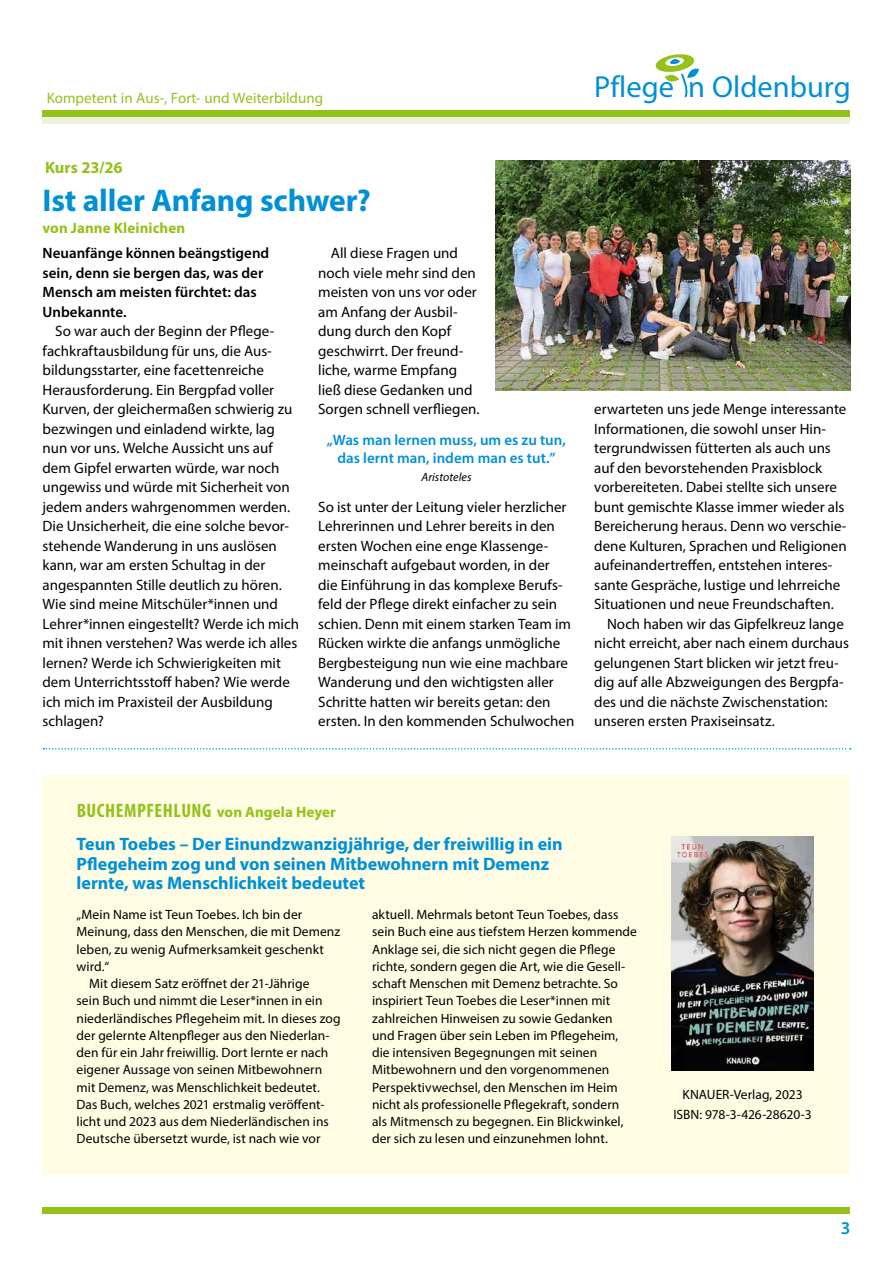
<style>
.page{position:relative;width:893px;height:1263px;background:#fff}
.page>*{position:absolute;margin:0;border:0;box-sizing:border-box;transform-origin:0 0}
.t1{font:700 31.5px "Myriad Pro";letter-spacing:-.005em;color:#0090d6}
.t2{font:30.45px "Myriad Pro";color:#0090d6}
.t3{font:700 condensed 19.5px "Myriad Pro";letter-spacing:.03em;color:#94c11a}
.t4{font:700 18px/19.5px "Myriad Pro";color:#0090d6}
.t5{font:600 18px "Myriad Pro";color:#0090d6}
.t6{font:700 16.5px "Myriad Pro";letter-spacing:-.005em;color:#94c11a}
.t7{font:15px/19.5px "Myriad Pro";color:#000}
.t8{font:600 15px/19.5px "Myriad Pro";color:#000}
.t9{font:600 15px/18px "Myriad Pro";color:#0090d6;text-align:center}
.t10{font:15px "Myriad Pro";color:#94c11a}
.t11{font:700 15px "Myriad Pro";letter-spacing:.005em;color:#94c11a}
.t12{font:13.5px/17.2px "Myriad Pro";letter-spacing:.005em;color:#000;text-align:center}
.t13{font:italic 12px "Myriad Pro";letter-spacing:.005em;color:#000}
.s1{font-stretch:normal;font-size:15px}
</style>
<div class="page">
<svg style="left:655px;top:54px;width:44px;height:44px"></svg>
<div style="left:43px;top:111px;width:807px;height:6px;background:#94c11a"></div>
<div style="left:43px;top:117px;width:807px;height:6px;background:#ecf3da"></div>
<div style="left:43px;top:1208px;width:807px;height:6px;background:#94c11a"></div>
<div style="left:43px;top:775px;width:807px;height:399px;background:#fffce4"></div>
<img style="left:671px;top:837px;width:143px;height:234px">
<svg style="left:43px;top:748px;width:808px;height:2px"></svg>
<img style="left:495px;top:161px;width:355px;height:229px">
<p class="t10" style="left:47px;top:89px;width:278px">Kompetent in Aus-, Fort- und Weiterbildung</p>
<h2 class="t2" style="left:594px;top:68px;width:258px">Pflege n Oldenburg</h2>
<p class="t6" style="left:45px;top:157px;width:79px">Kurs 23/26</p>
<h1 class="t1" style="left:43px;top:179px;width:330px">Ist aller Anfang schwer?</h1>
<p class="t11" style="left:43px;top:218px;width:144px">von Janne Kleinichen</p>
<p class="t8" style="left:43px;top:243px;width:228px">Neuanfänge können beängstigend sein, denn sie bergen das, was der<br>Mensch am meisten fürchtet: das<br>Unbekannte.</p>
<p class="t7" style="left:43px;top:321px;width:258px;text-indent:13px">So war auch der Beginn der Pflege&shy;fachkraftausbildung für uns, die Aus&shy;bildungsstarter, eine facettenreiche Herausforderung. Ein Bergpfad voller Kurven, der gleichermaßen schwierig zu bezwingen und einladend wirkte, lag nun vor uns. Welche Aussicht uns auf dem Gipfel erwarten würde, war noch ungewiss und würde mit Sicherheit von jedem anders wahrgenommen werden.<br>Die Unsicherheit, die eine solche bevor&shy;stehende Wanderung in uns auslösen kann, war am ersten Schultag in der angespannten Stille deutlich zu hören.<br>Wie sind meine Mitschüler*innen und Lehrer*innen eingestellt? Werde ich mich mit ihnen verstehen? Was werde ich alles lernen? Werde ich Schwierigkeiten mit dem Unterrichtsstoff haben? Wie werde ich mich im Praxisteil der Ausbildung schlagen?</p>
<p class="t7" style="left:318px;top:243px;width:163px;text-indent:13px">All diese Fragen und noch viele mehr sind den meisten von uns vor oder am Anfang der Ausbil&shy;dung durch den Kopf geschwirrt. Der freund&shy;liche, warme Empfang ließ diese Gedanken und<br>Sorgen schnell verfliegen.</p>
<p class="t9" style="left:327px;top:430px;width:241px">„Was man lernen muss, um es zu tun, das lernt man, indem man es tut.”</p>
<p class="t13" style="left:421px;top:470px;width:52px">Aristoteles</p>
<p class="t7" style="left:318px;top:496px;width:258px">So ist unter der Leitung vieler herzlicher Lehrerinnen und Lehrer bereits in den ersten Wochen eine enge Klassenge&shy;meinschaft aufgebaut worden, in der<br>die Einführung in das komplexe Berufs&shy;feld der Pflege direkt einfacher zu sein schien. Denn mit einem starken Team im Rücken wirkte die anfangs unmögliche Bergbesteigung nun wie eine machbare Wanderung und den wichtigsten aller Schritte hatten wir bereits getan: den ersten. In den kommenden Schulwochen</p>
<p class="t7" style="left:594px;top:399px;width:254px">erwarteten uns jede Menge interessante</p>
<p class="t7" style="left:594px;top:418px;width:233px">Informationen, die sowohl unser Hin-</p>
<p class="t7" style="left:594px;top:438px;width:238px">tergrundwissen fütterten als auch uns</p>
<p class="t7" style="left:594px;top:457px;width:229px">auf den bevorstehenden Praxisblock</p>
<p class="t7" style="left:594px;top:477px;width:244px">vorbereiteten. Dabei stellte sich unsere</p>
<p class="t7" style="left:594px;top:496px;width:252px">bunt gemischte Klasse immer wieder als</p>
<p class="t7" style="left:594px;top:516px;width:254px">Bereicherung heraus. Denn wo verschie-</p>
<p class="t7" style="left:594px;top:535px;width:254px">dene Kulturen, Sprachen und Religionen</p>
<p class="t7" style="left:594px;top:555px;width:240px">aufeinandertreffen, entstehen interes-</p>
<p class="t7" style="left:594px;top:574px;width:248px">sante Gespräche, lustige und lehrreiche</p>
<p class="t7" style="left:594px;top:594px;width:241px">Situationen und neue Freundschaften.</p>
<p class="t7" style="left:607px;top:613px;width:238px">Noch haben wir das Gipfelkreuz lange</p>
<p class="t7" style="left:594px;top:633px;width:256px">nicht erreicht, aber nach einem durchaus</p>
<p class="t7" style="left:594px;top:652px;width:246px">gelungenen Start blicken wir jetzt freu-</p>
<p class="t7" style="left:594px;top:672px;width:251px">dig auf alle Abzweigungen des Bergpfa-</p>
<p class="t7" style="left:594px;top:691px;width:235px">des und die nächste Zwischenstation:</p>
<p class="t7" style="left:594px;top:711px;width:182px">unseren ersten Praxiseinsatz.</p>
<h3 class="t3" style="left:77px;top:799px;width:261px">BUCHEMPFEHLUNG <span class="s1">von Angela Heyer</span></h3>
<p class="t4" style="left:77px;top:834px;width:488px">Teun Toebes – Der Einundzwanzigjährige, der freiwillig in ein<br>Pflegeheim zog und von seinen Mitbewohnern mit Demenz lernte, was Menschlichkeit bedeutet</p>
<p class="t12" style="left:77px;top:906px;width:227px">„Mein Name ist Teun Toebes. Ich bin der</p>
<p class="t12" style="left:77px;top:923px;width:265px">Meinung, dass den Menschen, die mit Demenz</p>
<p class="t12" style="left:77px;top:940px;width:249px">leben, zu wenig Aufmerksamkeit geschenkt</p>
<p class="t12" style="left:77px;top:957px;width:34px">wird.“</p>
<p class="t12" style="left:89px;top:975px;width:222px">Mit diesem Satz eröffnet der 21-Jährige</p>
<p class="t12" style="left:77px;top:992px;width:247px">sein Buch und nimmt die Leser*innen in ein</p>
<p class="t12" style="left:77px;top:1009px;width:266px">niederländisches Pflegeheim mit. In dieses zog</p>
<p class="t12" style="left:77px;top:1026px;width:255px">der gelernte Altenpfleger aus den Niederlan-</p>
<p class="t12" style="left:77px;top:1044px;width:253px">den für ein Jahr freiwillig. Dort lernte er nach</p>
<p class="t12" style="left:77px;top:1061px;width:247px">eigener Aussage von seinen Mitbewohnern</p>
<p class="t12" style="left:77px;top:1078px;width:245px">mit Demenz, was Menschlichkeit bedeutet.</p>
<p class="t12" style="left:77px;top:1095px;width:249px">Das Buch, welches 2021 erstmalig veröffent-</p>
<p class="t12" style="left:77px;top:1113px;width:254px">licht und 2023 aus dem Niederländischen ins</p>
<p class="t12" style="left:77px;top:1130px;width:245px">Deutsche übersetzt wurde, ist nach wie vor</p>
<p class="t12" style="left:372px;top:906px;width:266px;text-align:left">aktuell. Mehrmals betont Teun Toebes, dass sein Buch eine aus tiefstem Herzen kommende Anklage sei, die sich nicht gegen die Pflege richte, sondern gegen die Art, wie die Gesell&shy;schaft Menschen mit Demenz betrachte. So inspiriert Teun Toebes die Leser*innen mit zahlreichen Hinweisen zu sowie Gedanken und Fragen über sein Leben im Pflegeheim, die intensiven Begegnungen mit seinen Mitbewohnern und den vorgenommenen Perspektivwechsel, den Menschen im Heim nicht als professionelle Pflegekraft, sondern als Mitmensch zu begegnen. Ein Blickwinkel, der sich zu lesen und einzunehmen lohnt.</p>
<p class="t12" style="left:673px;top:1084px;width:140px;line-height:19.5px">KNAUER-Verlag, 2023<br>ISBN: 978-3-426-28620-3</p>
<p class="t5" style="left:841px;top:1216px;width:11px">3</p>
</div>
